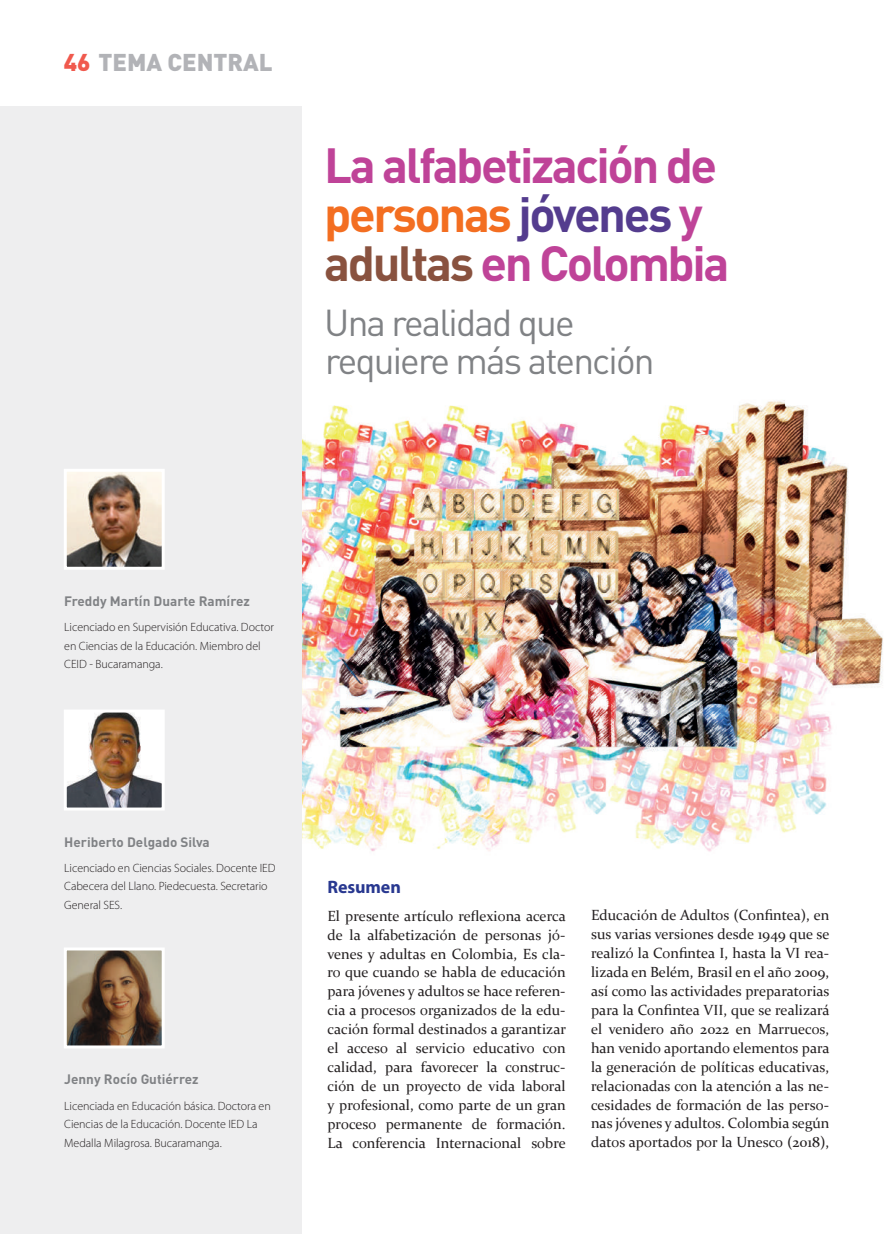
<style>
.page{position:relative;width:893px;height:1234px;background:#fff}
.page>*{position:absolute;margin:0;border:0;box-sizing:border-box;transform-origin:0 0}
.t1{font:700 48.75px/49.1px "DIN Pro";letter-spacing:-.05em;color:#bf4398}
.t2{font:37.05px/37.3px "DIN Pro";letter-spacing:-.05em;color:#808285}
.t3{font:900 24px "DIN";color:#b2b3b7}
.t4{font:700 18px "Myriad Pro";letter-spacing:-.005em;color:#283890}
.t5{font:14.7px/18.9px "Constantia";color:#231f20;text-align:justify}
.t6{font:700 13.5px "DIN Pro";color:#808285}
.t7{font:300 12px/18.8px "Myriad Pro";letter-spacing:-.005em;color:#231f20}
.s1{color:#f0594d}
.s2{color:#f36e21}
.s3{color:#543c8e}
.s4{color:#89523f}
</style>
<div class="page">
<img style="left:302px;top:400px;width:581px;height:452px">
<div style="left:0;top:106px;width:302px;height:1127px;background:#eeeeef"></div>
<img style="left:68px;top:713px;width:93px;height:93px">
<div style="left:64px;top:709px;width:101px;height:101px;border:3px solid #fff"></div>
<img style="left:68px;top:472px;width:93px;height:93px">
<div style="left:64px;top:468px;width:101px;height:101px;border:3px solid #fff"></div>
<img style="left:68px;top:951px;width:93px;height:93px">
<div style="left:64px;top:947px;width:101px;height:101px;border:3px solid #fff"></div>
<h3 class="t3" style="left:64px;top:46px;width:210px"><span class="s1">46</span> TEMA CENTRAL</h3>
<h1 class="t1" style="left:324px;top:139px;width:407px">La alfabetización de <span class="s2">personas</span> <span class="s3">jóvenes</span> y <span class="s4">adultas</span> en Colombia</h1>
<h2 class="t2" style="left:324px;top:303px;width:332px">Una realidad que requiere más atención</h2>
<p class="t6" style="left:64px;top:591px;width:187px">Freddy Martín Duarte Ramírez</p>
<p class="t7" style="left:64px;top:617px;width:211px">Licenciado en Supervisión Educativa. Doctor en Ciencias de la Educación. Miembro del<br>CEID - Bucaramanga.</p>
<p class="t6" style="left:64px;top:832px;width:147px">Heriberto Delgado Silva</p>
<p class="t7" style="left:64px;top:858px;width:213px">Licenciado en Ciencias Sociales. Docente IED<br>Cabecera del Llano. Piedecuesta. Secretario<br>General SES.</p>
<p class="t6" style="left:64px;top:1070px;width:136px">Jenny Rocío Gutiérrez</p>
<p class="t7" style="left:64px;top:1095px;width:208px">Licenciada en Educación básica. Doctora en<br>Ciencias de la Educación. Docente IED La<br>Medalla Milagrosa. Bucaramanga.</p>
<p class="t4" style="left:327px;top:875px;width:75px">Resumen</p>
<p class="t5" style="left:327px;top:905px;width:240px">El presente artículo reflexiona acerca de la alfabetización de personas jó&shy;venes y adultas en Colombia, Es cla&shy;ro que cuando se habla de educación para jóvenes y adultos se hace referen&shy;cia a procesos organizados de la edu&shy;cación formal destinados a garantizar el acceso al servicio educativo con calidad, para favorecer la construc&shy;ción de un proyecto de vida laboral y profesional, como parte de un gran proceso permanente de formación.<br>La conferencia Internacional sobre</p>
<p class="t5" style="left:591px;top:905px;width:240px">Educación de Adultos (Confintea), en sus varias versiones desde 1949 que se realizó la Confintea I, hasta la VI rea&shy;lizada en Belém, Brasil en el año 2009, así como las actividades preparatorias para la Confintea VII, que se realizará el venidero año 2022 en Marruecos, han venido aportando elementos para la generación de políticas educativas, relacionadas con la atención a las ne&shy;cesidades de formación de las perso&shy;nas jóvenes y adultos. Colombia según datos aportados por la Unesco (2018),</p>
</div>
